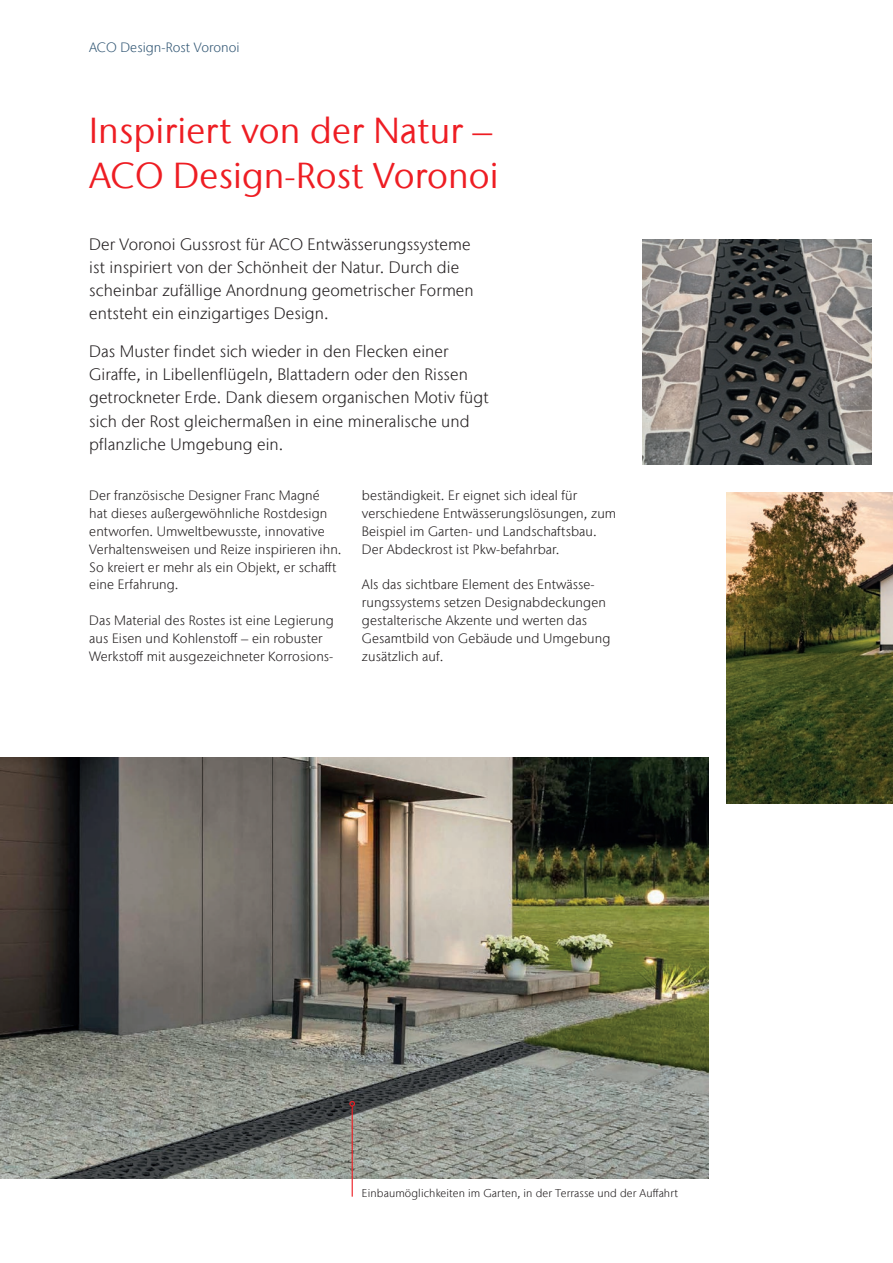
<style>
.page{position:relative;width:893px;height:1263px;background:#fff}
.page>*{position:absolute;margin:0;border:0;box-sizing:border-box;transform-origin:0 0}
.Heading{font:36px/45px "Stone Sans IIITC Com";letter-spacing:.005em;color:#ee1d23}
.Introduction_text{font:300 16.5px/23.1px "Stone Sans IIITC Com";letter-spacing:.005em;color:#231f20}
.Body_copy{font:300 13.5px/17.9px "Stone Sans IIITC Com";letter-spacing:.005em;color:#231f20}
.t1{font:300 13.5px "Stone Sans IIITC Com";letter-spacing:.005em;color:#335875}
.t2{font:300 11.25px "Stone Sans IIITC Com";letter-spacing:.01em;color:#231f20}
</style>
<div class="page">
<img style="left:0;top:757px;width:708px;height:422px">
<img style="left:642px;top:240px;width:230px;height:224px">
<img style="left:726px;top:492px;width:167px;height:312px">
<hr style="left:352px;top:1106px;width:1px;height:91px;background:#ee1d23">
<svg style="left:349px;top:1101px;width:6px;height:5px"></svg>
<p class="t1" style="left:89px;top:38px;width:152px">ACO Design-Rost Voronoi</p>
<p class="Heading" style="left:89px;top:107px;width:411px">Inspiriert von der Natur –<br>ACO Design-Rost Voronoi</p>
<p class="Introduction_text" style="left:89px;top:233px;width:386px">Der Voronoi Gussrost für ACO Entwässerungssysteme ist inspiriert von der Schönheit der Natur. Durch die scheinbar zufällige Anordnung geometrischer Formen entsteht ein einzigartiges Design.</p>
<p class="Introduction_text" style="left:89px;top:340px;width:401px">Das Muster findet sich wieder in den Flecken einer Giraffe, in Libellenflügeln, Blattadern oder den Rissen getrockneter Erde. Dank diesem organischen Motiv fügt sich der Rost gleichermaßen in eine mineralische und pflanzliche Umgebung ein.</p>
<p class="Body_copy" style="left:89px;top:486px;width:254px">Der französische Designer Franc Magné<br>hat dieses außergewöhnliche Rostdesign entworfen. Umweltbewusste, innovative Verhaltensweisen und Reize inspirieren ihn.<br>So kreiert er mehr als ein Objekt, er schafft eine Erfahrung.</p>
<p class="Body_copy" style="left:89px;top:611px;width:246px">Das Material des Rostes ist eine Legierung aus Eisen und Kohlenstoff – ein robuster<br>Werkstoff mit ausgezeichneter Korrosions-</p>
<p class="Body_copy" style="left:362px;top:486px;width:256px">beständigkeit. Er eignet sich ideal für verschiedene Entwässerungslösungen, zum Beispiel im Garten- und Landschaftsbau.<br>Der Abdeckrost ist Pkw-befahrbar.</p>
<p class="Body_copy" style="left:362px;top:576px;width:250px">Als das sichtbare Element des Entwässe&shy;rungssystems setzen Designabdeckungen gestalterische Akzente und werten das Gesamtbild von Gebäude und Umgebung zusätzlich auf.</p>
<p class="t2" style="left:362px;top:1186px;width:318px">Einbaumöglichkeiten im Garten, in der Terrasse und der Auffahrt</p>
</div>
